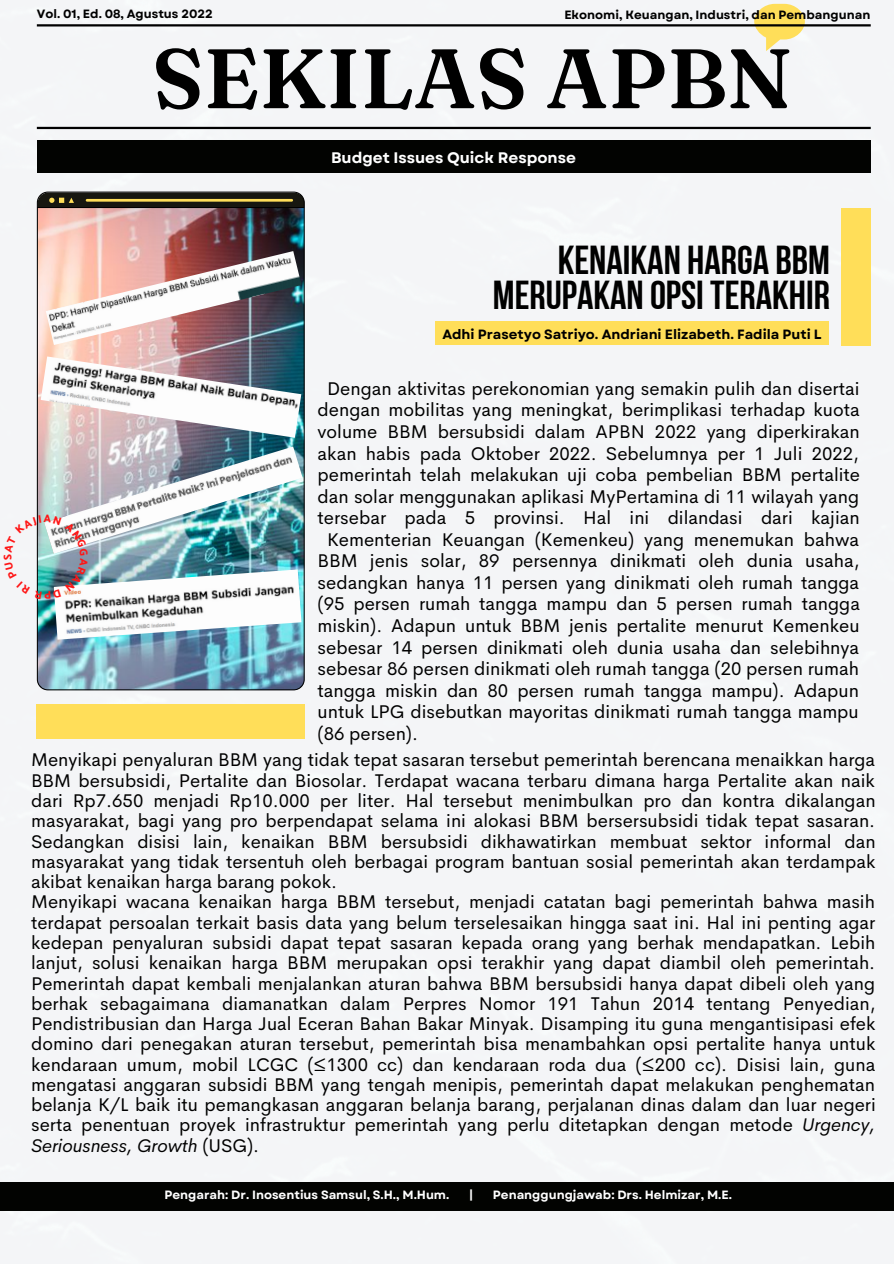
<style>
.page{position:relative;width:894px;height:1264px;background:#fff}
.page>*{position:absolute;margin:0;border:0;box-sizing:border-box;transform-origin:0 0}
.t1{font:600 84px "Fraunces 9 pt";color:#000}
.t2{font:40.35px/35.4px "Bebas Neue Cyrillic";color:#000;text-align:right}
.t3{font:18.45px/20.2px "Cerebri Sans";color:#000}
.t4{font:700 15.3px "Garet";color:#fff}
.t5{font:700 13.5px "Garet";color:#000}
.t6{font:700 12px "Garet";color:#fff}
.t7{font:700 12px "Garet";color:#000}
.t8{font:800 10.95px "Catamaran";color:#ff1616}
.s1{font-style:italic}
</style>
<div class="page">
<div style="left:0;top:0;width:893px;height:1263px;background:#f4f5f7"></div>
<svg style="left:754px;top:4px;width:50px;height:47px"></svg>
<hr style="left:37px;top:24px;width:833px;height:2px;background:#000">
<div style="left:37px;top:140px;width:833px;height:33px;background:#020301"></div>
<hr style="left:37px;top:127px;width:833px;height:2px;background:#000">
<div style="left:0;top:1182px;width:893px;height:28px;background:#020301"></div>
<img style="left:37px;top:191px;width:267px;height:499px">
<svg style="left:38px;top:193px;width:266px;height:15px;background:#1b1b11"></svg>
<hr style="left:86px;top:199px;width:207px;height:3px;background:#ffde59">
<div style="left:37px;top:704px;width:268px;height:35px;background:#ffde59"></div>
<div style="left:841px;top:208px;width:29px;height:137px;background:#ffde59"></div>
<div style="left:435px;top:321px;width:393px;height:24px;background:#ffde59"></div>
<img style="left:46px;top:251px;width:255px;height:94px">
<img style="left:54px;top:569px;width:247px;height:70px">
<img style="left:41px;top:356px;width:260px;height:81px">
<img style="left:44px;top:446px;width:258px;height:108px">
<img style="left:4px;top:515px;width:84px;height:84px">
<p class="t7" style="left:37px;top:5px;width:177px">Vol. 01, Ed. 08, Agustus 2022</p>
<p class="t7" style="left:564px;top:6px;width:307px">Ekonomi, Keuangan, Industri, dan Pembangunan</p>
<h1 class="t1" style="left:152px;top:26px;width:641px">SEKILAS APBN</h1>
<p class="t4" style="left:331px;top:146px;width:246px">Budget Issues Quick Response</p>
<p class="t8" style="left:1px;top:560px;width:7px;rotate:-90deg">S</p>
<h2 class="t2" style="left:492px;top:246px;width:338px">KENAIKAN HARGA BBM<br>MERUPAKAN OPSI TERAKHIR</h2>
<p class="t5" style="left:442px;top:325px;width:380px">Adhi Prasetyo Satriyo. Andriani Elizabeth. Fadila Puti L</p>
<p class="t3" style="left:327px;top:378px;width:533px">Dengan aktivitas perekonomian yang semakin pulih dan disertai</p>
<p class="t3" style="left:317px;top:400px;width:543px">dengan mobilitas yang meningkat, berimplikasi terhadap kuota</p>
<p class="t3" style="left:317px;top:421px;width:543px">volume BBM bersubsidi dalam APBN 2022 yang diperkirakan</p>
<p class="t3" style="left:317px;top:443px;width:543px">akan habis pada Oktober 2022. Sebelumnya per 1 Juli 2022,</p>
<p class="t3" style="left:317px;top:464px;width:543px">pemerintah telah melakukan uji coba pembelian BBM pertalite</p>
<p class="t3" style="left:317px;top:486px;width:543px">dan solar menggunakan aplikasi MyPertamina di 11 wilayah yang</p>
<p class="t3" style="left:317px;top:507px;width:543px">tersebar pada 5 provinsi. Hal ini dilandasi dari kajian</p>
<p class="t3" style="left:327px;top:529px;width:533px">Kementerian Keuangan (Kemenkeu) yang menemukan bahwa</p>
<p class="t3" style="left:317px;top:550px;width:543px">BBM jenis solar, 89 persennya dinikmati oleh dunia usaha,</p>
<p class="t3" style="left:317px;top:572px;width:543px">sedangkan hanya 11 persen yang dinikmati oleh rumah tangga</p>
<p class="t3" style="left:317px;top:594px;width:543px">(95 persen rumah tangga mampu dan 5 persen rumah tangga</p>
<p class="t3" style="left:317px;top:615px;width:543px">miskin). Adapun untuk BBM jenis pertalite menurut Kemenkeu</p>
<p class="t3" style="left:317px;top:637px;width:543px">sebesar 14 persen dinikmati oleh dunia usaha dan selebihnya</p>
<p class="t3" style="left:317px;top:658px;width:542px">sebesar 86 persen dinikmati oleh rumah tangga (20 persen rumah</p>
<p class="t3" style="left:317px;top:680px;width:542px">tangga miskin dan 80 persen rumah tangga mampu). Adapun</p>
<p class="t3" style="left:317px;top:701px;width:542px">untuk LPG disebutkan mayoritas dinikmati rumah tangga mampu</p>
<p class="t3" style="left:317px;top:723px;width:102px">(86 persen).</p>
<p class="t3" style="left:31px;top:749px;width:846px">Menyikapi penyaluran BBM yang tidak tepat sasaran tersebut pemerintah berencana menaikkan harga BBM bersubsidi, Pertalite dan Biosolar. Terdapat wacana terbaru dimana harga Pertalite akan naik dari Rp7.650 menjadi Rp10.000 per liter. Hal tersebut menimbulkan pro dan kontra dikalangan masyarakat, bagi yang pro berpendapat selama ini alokasi BBM bersersubsidi tidak tepat sasaran.<br>Sedangkan disisi lain, kenaikan BBM bersubsidi dikhawatirkan membuat sektor informal dan masyarakat yang tidak tersentuh oleh berbagai program bantuan sosial pemerintah akan terdampak akibat kenaikan harga barang pokok.<br>Menyikapi wacana kenaikan harga BBM tersebut, menjadi catatan bagi pemerintah bahwa masih terdapat persoalan terkait basis data yang belum terselesaikan hingga saat ini. Hal ini penting agar kedepan penyaluran subsidi dapat tepat sasaran kepada orang yang berhak mendapatkan. Lebih lanjut, solusi kenaikan harga BBM merupakan opsi terakhir yang dapat diambil oleh pemerintah.<br>Pemerintah dapat kembali menjalankan aturan bahwa BBM bersubsidi hanya dapat dibeli oleh yang berhak sebagaimana diamanatkan dalam Perpres Nomor 191 Tahun 2014 tentang Penyedian, Pendistribusian dan Harga Jual Eceran Bahan Bakar Minyak. Disamping itu guna mengantisipasi efek domino dari penegakan aturan tersebut, pemerintah bisa menambahkan opsi pertalite hanya untuk kendaraan umum, mobil LCGC (≤1300 cc) dan kendaraan roda dua (≤200 cc). Disisi lain, guna mengatasi anggaran subsidi BBM yang tengah menipis, pemerintah dapat melakukan penghematan belanja K/L baik itu pemangkasan anggaran belanja barang, perjalanan dinas dalam dan luar negeri serta penentuan proyek infrastruktur pemerintah yang perlu ditetapkan dengan metode <span class="s1">Urgency, Seriousness, Growth</span> (USG).</p>
<p class="t6" style="left:164px;top:1186px;width:286px">Pengarah: Dr. Inosentius Samsul, S.H., M.Hum.</p>
<p class="t6" style="left:469px;top:1186px;width:6px">|</p>
<p class="t6" style="left:493px;top:1186px;width:240px">Penanggungjawab: Drs. Helmizar, M.E.</p>
</div>
